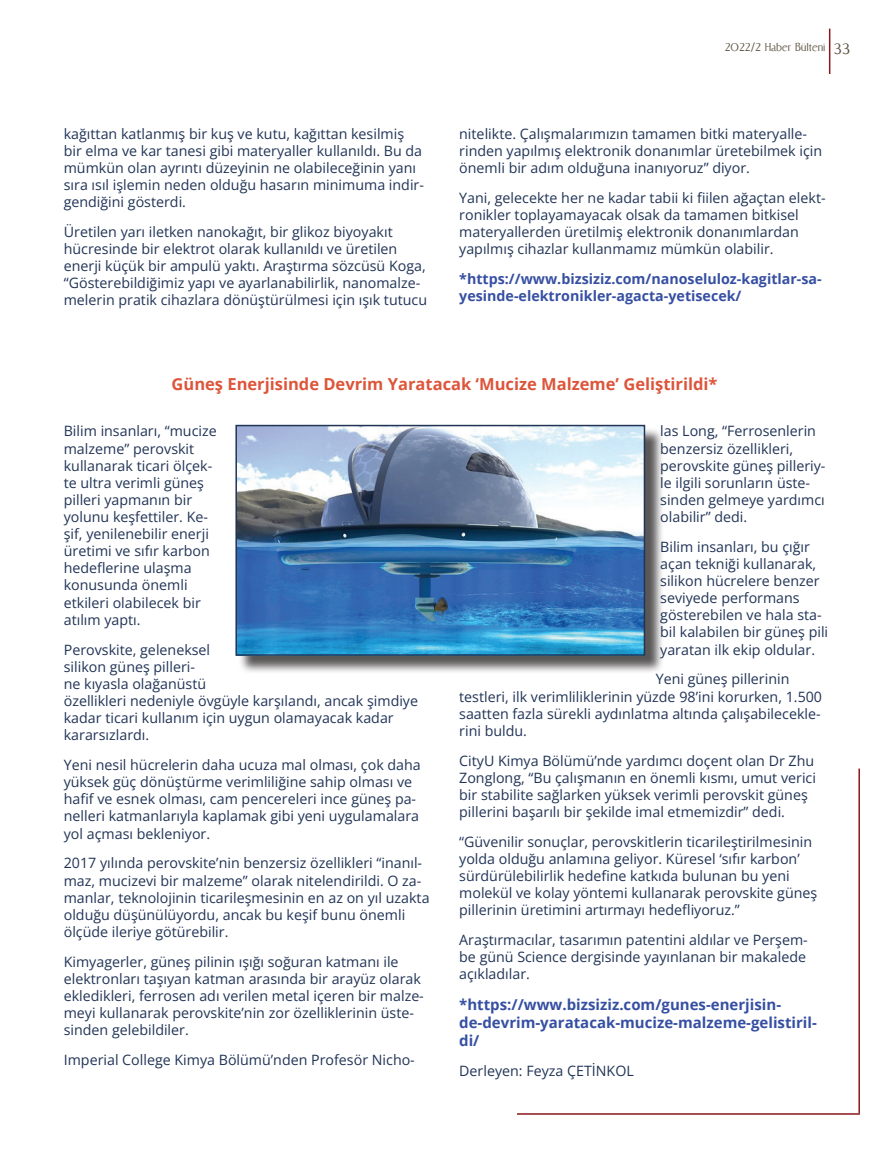
<style>
.page{position:relative;width:893px;height:1149px;background:#fff}
.page>*{position:absolute;margin:0;border:0;box-sizing:border-box;transform-origin:0 0}
.t1{font:700 16.5px "Open Sans";color:#dd553b}
.t2{font:700 15px/18px "Open Sans";color:#364fa2}
.t3{font:14.25px/17.1px "Open Sans";color:#213456}
.t4{font:700 14.25px/17.1px "Open Sans";color:#364fa2}
.t5{font:13.5px "CAT Linz";color:#594c3b}
.s1{font-size:18px}
</style>
<div class="page">
<hr style="left:517px;top:1112px;width:343px;height:2px;background:#8b171a">
<hr style="left:858px;top:768px;width:2px;height:344px;background:#8b171a">
<hr style="left:829px;top:29px;width:1px;height:45px;background:#8b171a">
<div style="left:238px;top:427px;width:426px;height:247px;background:#231f20;opacity:.75"></div>
<img style="left:238px;top:427px;width:404px;height:225px">
<div style="left:235px;top:424px;width:410px;height:231px;border:2px solid #213456"></div>
<p class="t3" style="left:64px;top:124px;width:362px">kağıttan katlanmış bir kuş ve kutu, kağıttan kesilmiş bir elma ve kar tanesi gibi materyaller kullanıldı. Bu da mümkün olan ayrıntı düzeyinin ne olabileceğinin yanı sıra ısıl işlemin neden olduğu hasarın minimuma indir&shy;gendiğini gösterdi.</p>
<p class="t3" style="left:64px;top:223px;width:365px">Üretilen yarı iletken nanokağıt, bir glikoz biyoyakıt hücresinde bir elektrot olarak kullanıldı ve üretilen enerji küçük bir ampulü yaktı. Araştırma sözcüsü Koga, “Gösterebildiğimiz yapı ve ayarlanabilirlik, nanomalze&shy;melerin pratik cihazlara dönüştürülmesi için ışık tutucu</p>
<p class="t5" style="left:725px;top:40px;width:127px">2022/2 Haber Bülteni <span class="s1">33</span></p>
<p class="t3" style="left:459px;top:124px;width:364px">nitelikte. Çalışmalarımızın tamamen bitki materyalle&shy;rinden yapılmış elektronik donanımlar üretebilmek için önemli bir adım olduğuna inanıyoruz” diyor.</p>
<p class="t3" style="left:459px;top:188px;width:368px">Yani, gelecekte her ne kadar tabii ki fiilen ağaçtan elekt&shy;ronikler toplayamayacak olsak da tamamen bitkisel materyallerden üretilmiş elektronik donanımlardan yapılmış cihazlar kullanmamız mümkün olabilir.</p>
<p class="t4" style="left:459px;top:270px;width:364px">*https://www.bizsiziz.com/nanoseluloz-kagitlar-sa&shy;yesinde-elektronikler-agacta-yetisecek/</p>
<p class="t1" style="left:172px;top:372px;width:547px">Güneş Enerjisinde Devrim Yaratacak ‘Mucize Malzeme’ Geliştirildi*</p>
<p class="t3" style="left:64px;top:422px;width:155px">Bilim insanları, “mucize malzeme” perovskit kullanarak ticari ölçek&shy;te ultra verimli güneş pilleri yapmanın bir yolunu keşfettiler. Ke&shy;şif, yenilenebilir enerji üretimi ve sıfır karbon hedeflerine ulaşma konusunda önemli etkileri olabilecek bir atılım yaptı.</p>
<p class="t3" style="left:64px;top:640px;width:356px">Perovskite, geleneksel<br>silikon güneş pilleri-<br>ne kıyasla olağanüstü<br>özellikleri nedeniyle övgüyle karşılandı, ancak şimdiye kadar ticari kullanım için uygun olamayacak kadar kararsızlardı.</p>
<p class="t3" style="left:64px;top:755px;width:359px">Yeni nesil hücrelerin daha ucuza mal olması, çok daha yüksek güç dönüştürme verimliliğine sahip olması ve hafif ve esnek olması, cam pencereleri ince güneş pa&shy;nelleri katmanlarıyla kaplamak gibi yeni uygulamalara yol açması bekleniyor.</p>
<p class="t3" style="left:64px;top:854px;width:367px">2017 yılında perovskite’nin benzersiz özellikleri “inanıl&shy;maz, mucizevi bir malzeme” olarak nitelendirildi. O za&shy;manlar, teknolojinin ticarileşmesinin en az on yıl uzakta olduğu düşünülüyordu, ancak bu keşif bunu önemli ölçüde ileriye götürebilir.</p>
<p class="t3" style="left:64px;top:952px;width:362px">Kimyagerler, güneş pilinin ışığı soğuran katmanı ile elektronları taşıyan katman arasında bir arayüz olarak ekledikleri, ferrosen adı verilen metal içeren bir malze&shy;meyi kullanarak perovskite’nin zor özelliklerinin üste&shy;sinden gelebildiler.</p>
<p class="t3" style="left:64px;top:1050px;width:353px">Imperial College Kimya Bölümü’nden Profesör Nicho-</p>
<p class="t3" style="left:660px;top:422px;width:167px">las Long, “Ferrosenlerin benzersiz özellikleri, perovskite güneş pilleriy&shy;le ilgili sorunların üste&shy;sinden gelmeye yardımcı olabilir” dedi.</p>
<p class="t3" style="left:660px;top:537px;width:169px">Bilim insanları, bu çığır açan tekniği kullanarak, silikon hücrelere benzer seviyede performans gösterebilen ve hala sta&shy;bil kalabilen bir güneş pili yaratan ilk ekip oldular.</p>
<p class="t3" style="left:459px;top:670px;width:364px;text-indent:196px">Yeni güneş pillerinin testleri, ilk verimliliklerinin yüzde 98’ini korurken, 1.500 saatten fazla sürekli aydınlatma altında çalışabilecekle&shy;rini buldu.</p>
<p class="t3" style="left:459px;top:751px;width:358px">CityU Kimya Bölümü’nde yardımcı doçent olan Dr Zhu Zonglong, “Bu çalışmanın en önemli kısmı, umut verici bir stabilite sağlarken yüksek verimli perovskit güneş pillerini başarılı bir şekilde imal etmemizdir” dedi.</p>
<p class="t3" style="left:459px;top:832px;width:360px">“Güvenilir sonuçlar, perovskitlerin ticarileştirilmesinin yolda olduğu anlamına geliyor. Küresel ‘sıfır karbon’ sürdürülebilirlik hedefine katkıda bulunan bu yeni molekül ve kolay yöntemi kullanarak perovskite güneş pillerinin üretimini artırmayı hedefliyoruz.”</p>
<p class="t3" style="left:459px;top:930px;width:350px;text-align:justify">Araştırmacılar, tasarımın patentini aldılar ve Perşem&shy;be günü Science dergisinde yayınlanan bir makalede açıkladılar.</p>
<p class="t2" style="left:459px;top:995px;width:359px">*https://www.bizsiziz.com/gunes-enerjisin&shy;de-devrim-yaratacak-mucize-malzeme-gelistiril&shy;di/</p>
<p class="t3" style="left:459px;top:1061px;width:176px">Derleyen: Feyza ÇETİNKOL</p>
</div>
